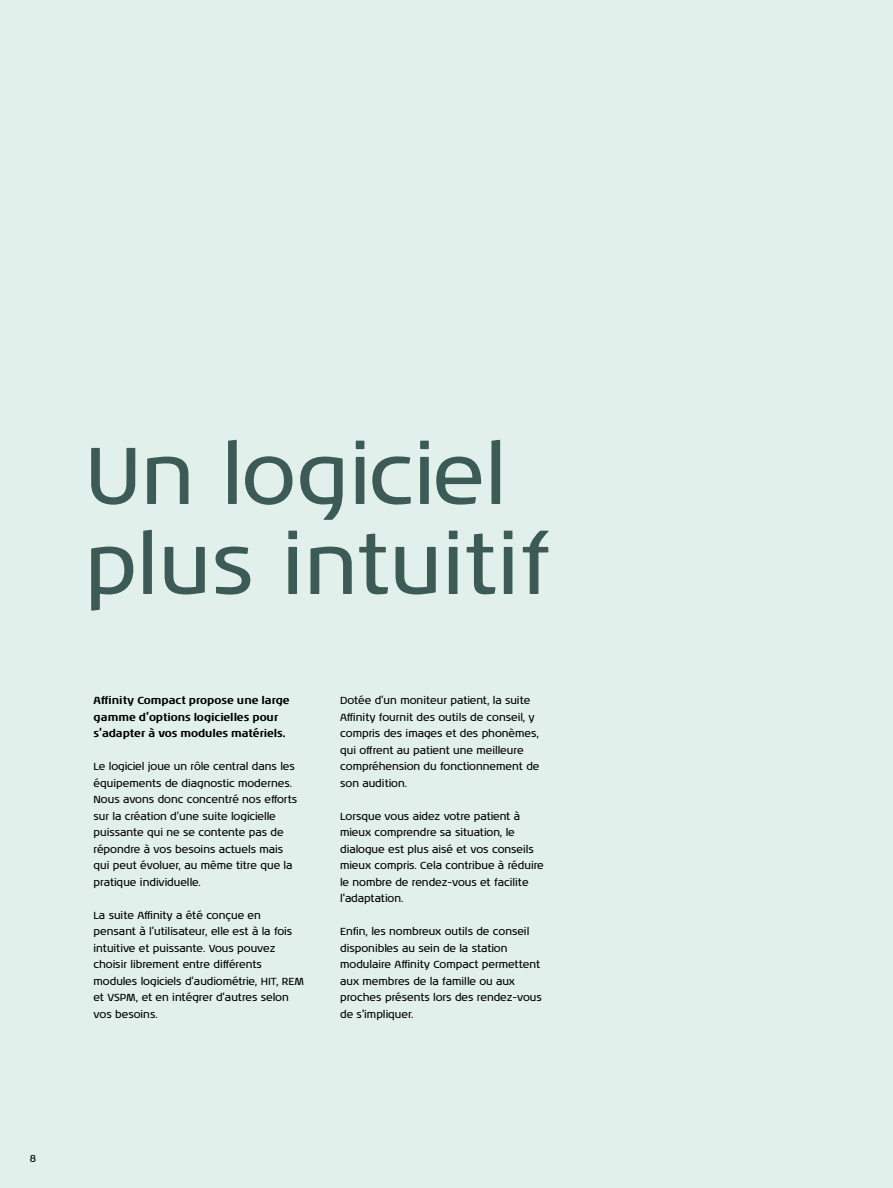
<style>
.page{position:relative;width:893px;height:1188px;background:#e1f0ea}
.page>*{position:absolute;margin:0;border:0;box-sizing:border-box;transform-origin:0 0}
.t1{font:82.5px/90px "Noa LT Pro";color:#3c5b56}
.t2{font:10.5px/16.5px "Noa LT Pro";letter-spacing:-.005em;color:#000}
.t3{font:700 10.5px/16.5px "Noa LT Pro";letter-spacing:-.01em;color:#000}
</style>
<div class="page">
<p class="t2" style="left:30px;top:1150px;width:8px">8</p>
<h1 class="t1" style="left:85px;top:428px;width:467px">Un logiciel plus intuitif</h1>
<p class="t3" style="left:94px;top:692px;width:198px">Affinity Compact propose une large gamme d’options logicielles pour s’adapter à vos modules matériels.</p>
<p class="t2" style="left:94px;top:758px;width:205px">Le logiciel joue un rôle central dans les équipements de diagnostic modernes.<br>Nous avons donc concentré nos efforts sur la création d’une suite logicielle puissante qui ne se contente pas de répondre à vos besoins actuels mais qui peut évoluer, au même titre que la pratique individuelle.</p>
<p class="t2" style="left:94px;top:907px;width:212px">La suite Affinity a été conçue en pensant à l’utilisateur, elle est à la fois intuitive et puissante. Vous pouvez choisir librement entre différents modules logiciels d’audiométrie, HIT, REM et VSPM, et en intégrer d’autres selon vos besoins.</p>
<p class="t2" style="left:340px;top:692px;width:201px">Dotée d’un moniteur patient, la suite Affinity fournit des outils de conseil, y compris des images et des phonèmes, qui offrent au patient une meilleure compréhension du fonctionnement de son audition.</p>
<p class="t2" style="left:340px;top:808px;width:205px">Lorsque vous aidez votre patient à mieux comprendre sa situation, le dialogue est plus aisé et vos conseils mieux compris. Cela contribue à réduire le nombre de rendez-vous et facilite l'adaptation.</p>
<p class="t2" style="left:340px;top:923px;width:203px">Enfin, les nombreux outils de conseil disponibles au sein de la station modulaire Affinity Compact permettent aux membres de la famille ou aux proches présents lors des rendez-vous de s'impliquer.</p>
</div>
